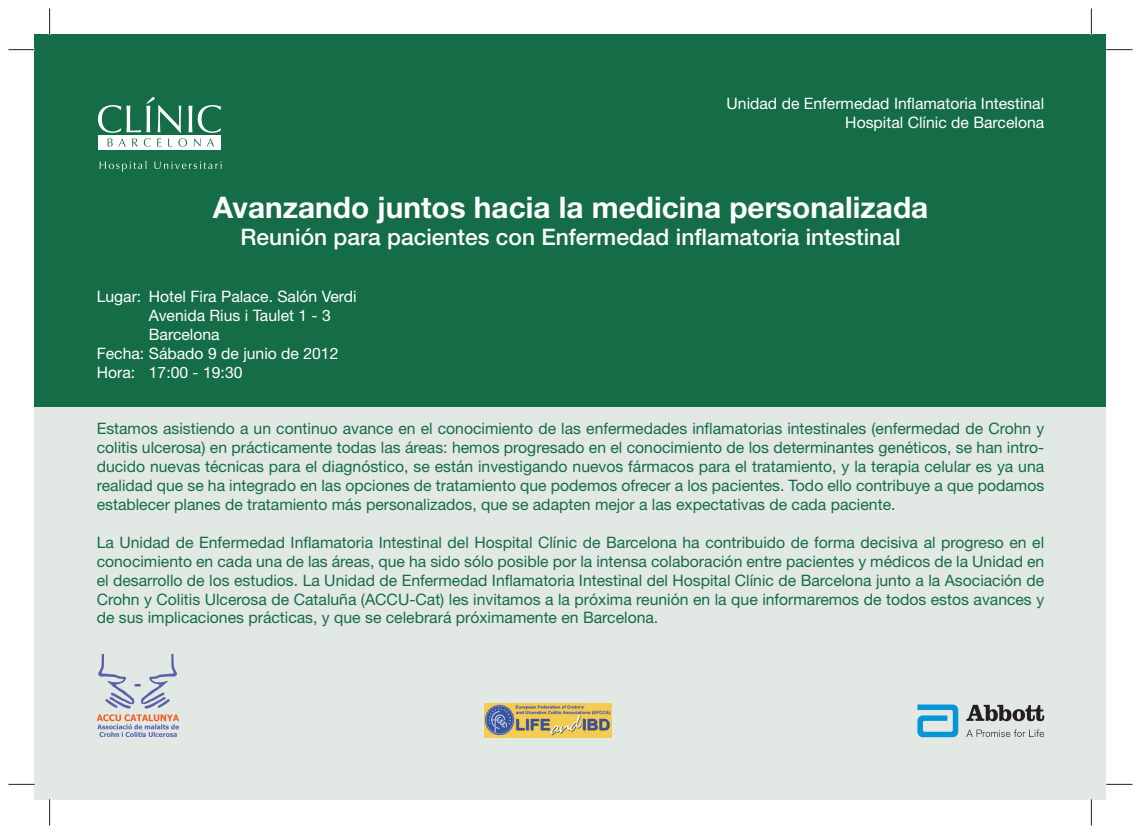
<style>
.page{position:relative;width:1141px;height:834px;background:#fff}
.page>*{position:absolute;margin:0;border:0;box-sizing:border-box;transform-origin:0 0}
.t1{font:700 29.75px "Helvetica Neue";color:#fff}
.t2{font:500 22.75px "Helvetica Neue";color:#fff}
.t3{font:15.75px/18.9px "Helvetica Neue";color:#156d47;text-align:justify}
.t4{font:15.75px/18.9px "Helvetica Neue";color:#fff;text-align:right}
</style>
<div class="page">
<div style="left:35px;top:407px;width:1071px;height:392px;background:#e2e8e3"></div>
<div style="left:35px;top:35px;width:1071px;height:372px;background:#156d47"></div>
<svg style="left:98px;top:653px;width:79px;height:55px"></svg>
<svg style="left:97px;top:714px;width:82px;height:23px"></svg>
<div style="left:98px;top:135px;width:123px;height:14px;background:#fff"></div>
<svg style="left:100px;top:161px;width:122px;height:11px"></svg>
<svg style="left:98px;top:97px;width:123px;height:50px"></svg>
<img style="left:485px;top:703px;width:127px;height:34px">
<svg style="left:966px;top:729px;width:78px;height:7px"></svg>
<svg style="left:917px;top:704px;width:41px;height:33px"></svg>
<svg style="left:966px;top:704px;width:78px;height:17px"></svg>
<svg style="left:8px;top:49px;width:27px;height:1px"></svg>
<svg style="left:1106px;top:49px;width:26px;height:1px"></svg>
<svg style="left:8px;top:783px;width:27px;height:1px"></svg>
<svg style="left:1106px;top:783px;width:26px;height:1px"></svg>
<svg style="left:49px;top:8px;width:1px;height:27px"></svg>
<svg style="left:49px;top:799px;width:1px;height:26px"></svg>
<svg style="left:1091px;top:8px;width:1px;height:27px"></svg>
<svg style="left:1091px;top:799px;width:1px;height:26px"></svg>
<p class="t4" style="left:727px;top:96px;width:319px">Unidad de Enfermedad Inflamatoria Intestinal<br>Hospital Clínic de Barcelona</p>
<h1 class="t1" style="left:213px;top:196px;width:717px">Avanzando juntos hacia la medicina personalizada</h1>
<h2 class="t2" style="left:240px;top:229px;width:661px">Reunión para pacientes con Enfermedad inflamatoria intestinal</h2>
<p class="t4" style="left:97px;top:288px;width:262px">Lugar: Hotel Fira Palace. Salón Verdi</p>
<p class="t4" style="left:149px;top:307px;width:184px">Avenida Rius i Taulet 1 - 3</p>
<p class="t4" style="left:149px;top:326px;width:72px">Barcelona</p>
<p class="t4" style="left:97px;top:345px;width:243px">Fecha: Sábado 9 de junio de 2012</p>
<p class="t4" style="left:97px;top:364px;width:147px">Hora: 17:00 - 19:30</p>
<p class="t3" style="left:97px;top:421px;width:949px">Estamos asistiendo a un continuo avance en el conocimiento de las enfermedades inflamatorias intestinales (enfermedad de Crohn y colitis ulcerosa) en prácticamente todas las áreas: hemos progresado en el conocimiento de los determinantes genéticos, se han intro&shy;ducido nuevas técnicas para el diagnóstico, se están investigando nuevos fármacos para el tratamiento, y la terapia celular es ya una realidad que se ha integrado en las opciones de tratamiento que podemos ofrecer a los pacientes. Todo ello contribuye a que podamos establecer planes de tratamiento más personalizados, que se adapten mejor a las expectativas de cada paciente.</p>
<p class="t3" style="left:97px;top:534px;width:949px">La Unidad de Enfermedad Inflamatoria Intestinal del Hospital Clínic de Barcelona ha contribuido de forma decisiva al progreso en el conocimiento en cada una de las áreas, que ha sido sólo posible por la intensa colaboración entre pacientes y médicos de la Unidad en el desarrollo de los estudios. La Unidad de Enfermedad Inflamatoria Intestinal del Hospital Clínic de Barcelona junto a la Asociación de Crohn y Colitis Ulcerosa de Cataluña (ACCU-Cat) les invitamos a la próxima reunión en la que informaremos de todos estos avances y de sus implicaciones prácticas, y que se celebrará próximamente en Barcelona.</p>
</div>
